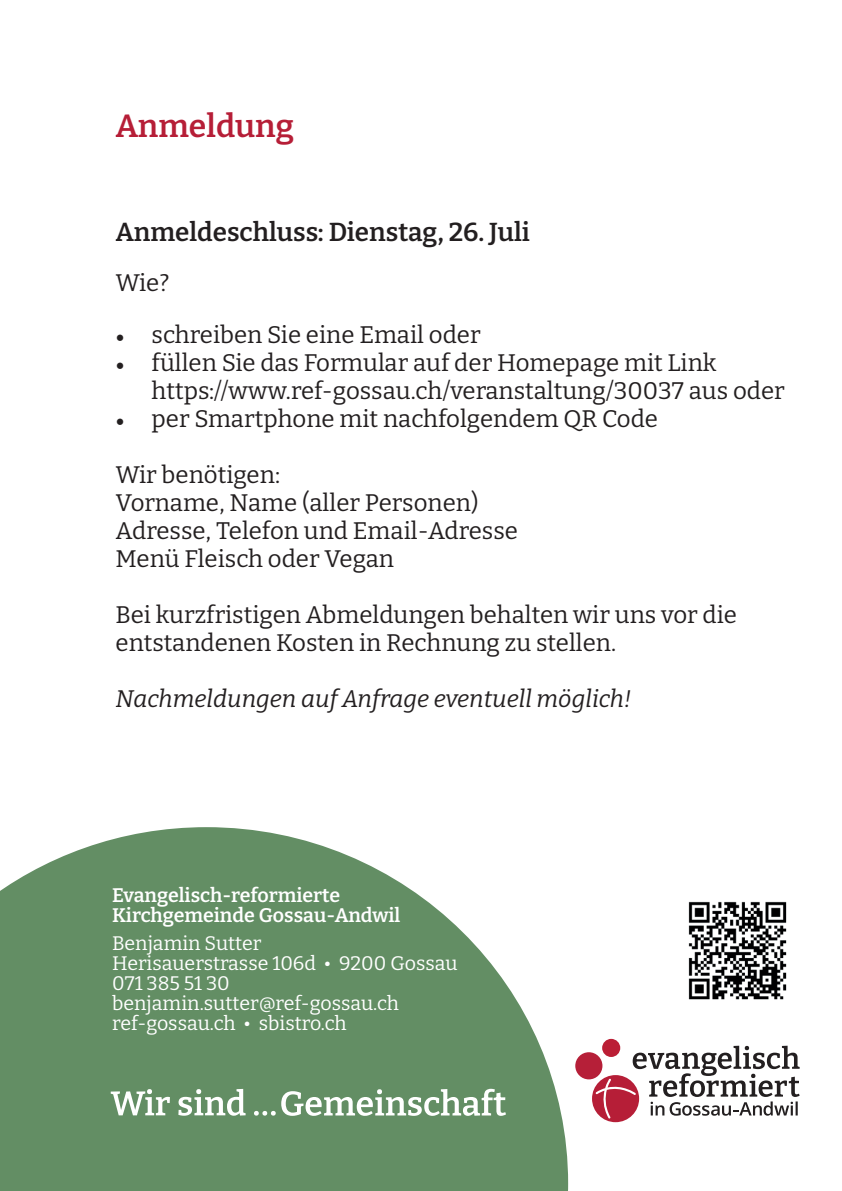
<style>
.page{position:relative;width:842px;height:1191px;background:#fff}
.page>*{position:absolute;margin:0;border:0;box-sizing:border-box;transform-origin:0 0}
.t1{font:600 32px "Bitter";color:#b61e37}
.t2{font:600 26px "Bitter";color:#231f20}
.t3{font:100 24px/28px "Bitter";color:#231f20}
.t4{font:italic 100 24px "Bitter";color:#231f20}
.t5{font:100 19.6px/20px "Bitter";color:#fff}
.t6{font:600 19.6px/20px "Bitter";color:#fff}
.s1{font-family:"Minion Pro";font-weight:400}
</style>
<div class="page">
<svg style="left:0;top:827px;width:568px;height:364px;fill:#638e64"></svg>
<div style="left:575px;top:1052px;width:27px;height:27px;background:#b61f38;border-radius:50%"></div>
<svg style="left:602px;top:1038px;width:18px;height:19px"></svg>
<div style="left:592px;top:1075px;width:47px;height:47px;background:#b61e37;border-radius:50%"></div>
<svg style="left:595px;top:1045px;width:205px;height:73px"></svg>
<svg style="left:111px;top:1089px;width:59px;height:26px"></svg>
<svg style="left:178px;top:1088px;width:68px;height:27px"></svg>
<svg style="left:254px;top:1088px;width:252px;height:27px"></svg>
<img style="left:688px;top:902px;width:99px;height:98px">
<h1 class="t1" style="left:116px;top:106px;width:180px">Anmeldung</h1>
<p class="t2" style="left:116px;top:215px;width:416px">Anmeldeschluss: Dienstag, 26. Juli</p>
<p class="t3" style="left:116px;top:268px;width:55px">Wie?</p>
<p class="t3" style="left:116px;top:320px;width:367px"><span class="s1">•</span> schreiben Sie eine Email oder</p>
<p class="t3" style="left:152px;top:348px;width:635px;text-indent:-36px"><span class="s1">•</span> füllen Sie das Formular auf der Homepage mit Link https://www.ref-gossau.ch/veranstaltung/30037 aus oder</p>
<p class="t3" style="left:116px;top:404px;width:544px"><span class="s1">•</span> per Smartphone mit nachfolgendem QR Code</p>
<p class="t3" style="left:116px;top:460px;width:404px">Wir benötigen:<br>Vorname, Name (aller Personen)<br>Adresse, Telefon und Email-Adresse<br>Menü Fleisch oder Vegan</p>
<p class="t3" style="left:116px;top:600px;width:623px">Bei kurzfristigen Abmeldungen behalten wir uns vor die entstandenen Kosten in Rechnung zu stellen.</p>
<p class="t4" style="left:116px;top:684px;width:517px">Nachmeldungen auf Anfrage eventuell möglich!</p>
<p class="t6" style="left:112px;top:884px;width:290px">Evangelisch-reformierte<br>Kirchgemeinde Gossau-Andwil</p>
<p class="t5" style="left:112px;top:932px;width:347px">Benjamin Sutter<br>Herisauerstrasse 106d • 9200 Gossau<br>071 385 51 30 benjamin.sutter@ref-gossau.ch ref-gossau.ch • sbistro.ch</p>
</div>
